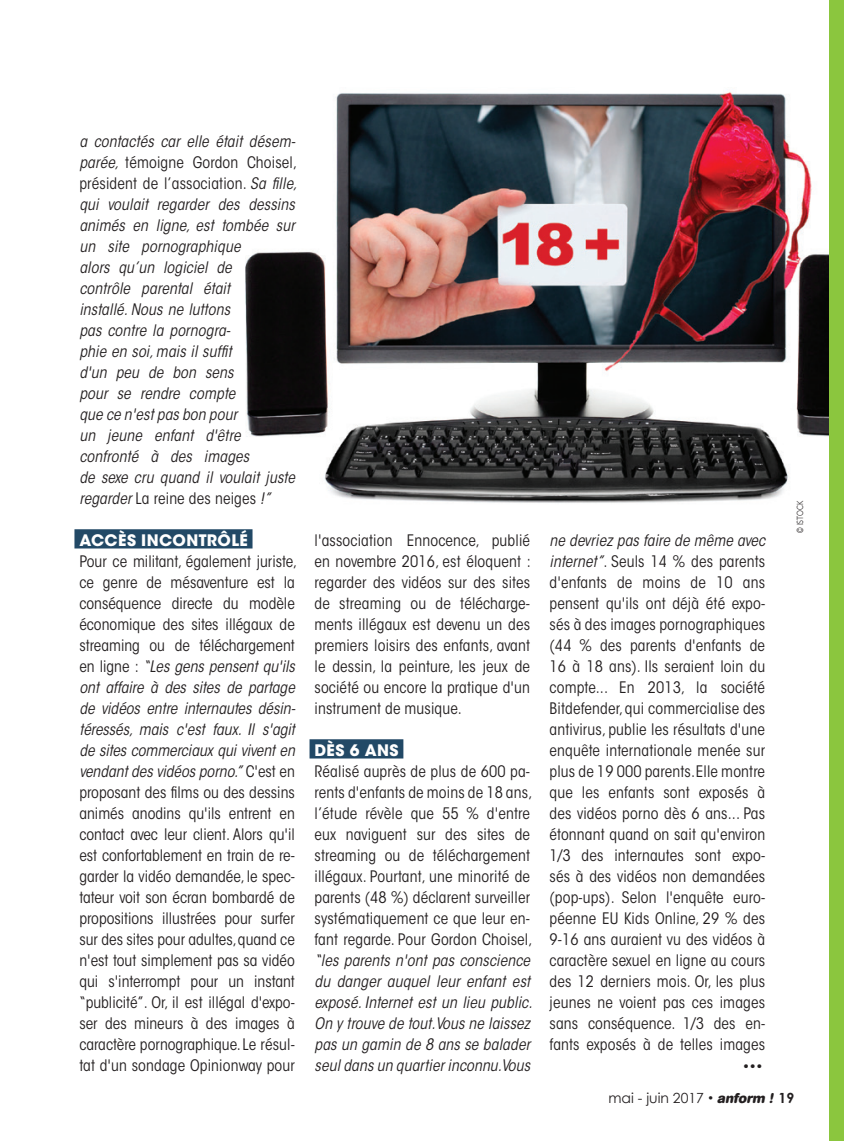
<style>
.page{position:relative;width:844px;height:1141px;background:#fff}
.page>*{position:absolute;margin:0;border:0;box-sizing:border-box;transform-origin:0 0}
.t1{font:15.75px/21px "ITC Avant Garde MM 325 450";letter-spacing:.01em;color:#231f20;text-align:justify}
.t2{font:15.75px/21px "ITC Avant Garde MM Oblique 325 450";letter-spacing:.01em;color:#231f20}
.t3{font:15.75px "ITC Avant Garde MM 740 750";letter-spacing:.035em;color:#fff}
.t4{font:14px "Century Gothic";color:#231f20}
.t5{font:300 8.75px "Avenir";color:#231f20;scale:.8 1}
.s1{font-family:"ITC Avant Garde MM Oblique 325 450"}
.s2{font-family:"ITC Avant Garde MM 325 450"}
.s3{font-family:"AG Book Rounded";font-weight:700;font-style:italic}
.s4{font-weight:700}
</style>
<div class="page">
<img style="left:245px;top:91px;width:583px;height:412px">
<div style="left:828px;top:0;width:15px;height:1141px;background:#8bc63e"></div>
<div style="left:309px;top:739px;width:94px;height:19px;background:#224966"></div>
<div style="left:74px;top:529px;width:178px;height:19px;background:#224966"></div>
<p class="t2" style="left:79px;top:131px;width:217px">a contactés car elle était désem-</p>
<p class="t1" style="left:79px;top:152px;width:219px"><span class="s1">parée,</span> témoigne Gordon Choisel, président de l’association. <span class="s1">Sa fille,</span></p>
<p class="t2" style="left:79px;top:194px;width:217px">qui voulait regarder des dessins animés en ligne, est tombée sur un site pornographique<br>alors qu’un logiciel de<br>contrôle parental était<br>installé. Nous ne luttons<br>pas contre la pornogra-<br>phie en soi, mais il suffit<br>d'un peu de bon sens<br>pour se rendre compte<br>que ce n'est pas bon pour<br>un jeune enfant d'être confronté à des images<br>de sexe cru quand il voulait juste</p>
<p class="t1" style="left:79px;top:488px;width:193px"><span class="s1">regarder</span> La reine des neiges <span class="s1">!”</span></p>
<p class="t3" style="left:79px;top:531px;width:170px">ACCÈS INCONTRÔLÉ</p>
<p class="t1" style="left:79px;top:551px;width:219px;text-align:left">Pour ce militant, également juriste, ce genre de mésaventure est la conséquence directe du modèle économique des sites illégaux de streaming ou de téléchargement</p>
<p class="t2" style="left:79px;top:656px;width:217px;text-align:justify"><span class="s2">en ligne :</span> “Les gens pensent qu'ils ont affaire à des sites de partage de vidéos entre internautes désin&shy;téressés, mais c'est faux. Il s'agit de sites commerciaux qui vivent en vendant des vidéos porno.” <span class="s2">C'est en</span></p>
<p class="t1" style="left:79px;top:782px;width:217px">proposant des films ou des dessins animés anodins qu'ils entrent en contact avec leur client. Alors qu'il est confortablement en train de re&shy;garder la vidéo demandée, le spec&shy;tateur voit son écran bombardé de propositions illustrées pour surfer sur des sites pour adultes, quand ce n'est tout simplement pas sa vidéo qui s'interrompt pour un instant “publicité”. Or, il est illégal d'expo&shy;ser des mineurs à des images à caractère pornographique. Le résul&shy;tat d'un sondage Opinionway pour</p>
<p class="t1" style="left:314px;top:530px;width:218px">l'association Ennocence, publié en novembre 2016, est éloquent : regarder des vidéos sur des sites de streaming ou de télécharge&shy;ments illégaux est devenu un des premiers loisirs des enfants, avant le dessin, la peinture, les jeux de société ou encore la pratique d'un instrument de musique.</p>
<p class="t3" style="left:314px;top:741px;width:85px">DÈS 6 ANS</p>
<p class="t1" style="left:314px;top:761px;width:219px;text-align:left">Réalisé auprès de plus de 600 pa&shy;rents d'enfants de moins de 18ans, l’étude révèle que 55 % d'entre eux naviguent sur des sites de streaming ou de téléchargement illégaux. Pourtant, une minorité de parents (48 %) déclarent surveiller systématiquement ce que leur en&shy;fant regarde. Pour Gordon Choisel,</p>
<p class="t2" style="left:314px;top:950px;width:219px">“les parents n'ont pas conscience du danger auquel leur enfant est exposé. Internet est un lieu public.<br>On y trouve de tout.Vous ne laissez pas un gamin de 8 ans se balader seul dans un quartier inconnu.Vous</p>
<p class="t2" style="left:549px;top:530px;width:217px">ne devriez pas faire de même avec</p>
<p class="t1" style="left:549px;top:551px;width:217px"><span class="s1">internet”</span>. Seuls 14 % des parents d'enfants de moins de 10 ans pensent qu'ils ont déjà été expo&shy;sés à des images pornographiques (44 % des parents d'enfants de 16 à 18 ans). Ils seraient loin du compte... En 2013, la société Bitdefender, qui commercialise des antivirus, publie les résultats d'une enquête internationale menée sur plus de 19000 parents.Elle montre que les enfants sont exposés à des vidéos porno dès 6 ans... Pas étonnant quand on sait qu'environ 1/3 des internautes sont expo&shy;sés à des vidéos non demandées (pop-ups). Selon l'enquête euro&shy;péenne EU Kids Online, 29 % des 9-16 ans auraient vu des vidéos à caractère sexuel en ligne au cours des 12 derniers mois. Or, les plus jeunes ne voient pas ces images sans conséquence. 1/3 des en&shy;fants exposés à de telles images</p>
<p class="t1" style="left:742px;top:1056px;width:21px">•••</p>
<p class="t5" style="left:794px;top:533px;width:42px;rotate:-90deg">© ISTOCK</p>
<p class="t4" style="left:608px;top:1089px;width:187px">mai - juin 2017 <span class="s2">•</span> <span class="s3">anform !</span> <span class="s4">19</span></p>
</div>
